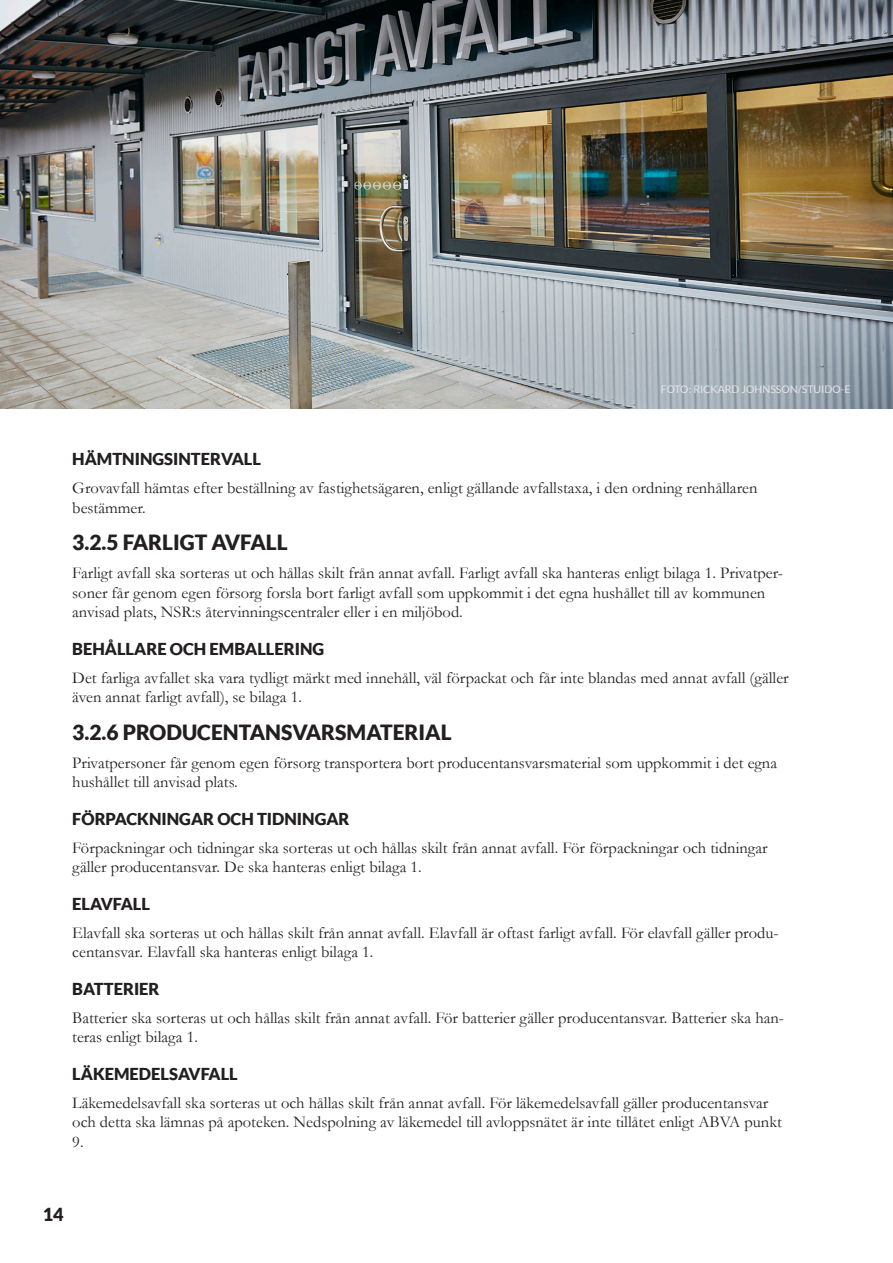
<style>
.page{position:relative;width:893px;height:1263px;background:#fff}
.page>*{position:absolute;margin:0;border:0;box-sizing:border-box;transform-origin:0 0}
.t1{font:900 21px "Lato";color:#231f20}
.t2{font:900 18px "Lato";color:#231f20}
.t3{font:16.5px/19.5px "Garamond";color:#231f20}
.t4{font:900 16.5px "Lato";color:#231f20}
.t5{font:10.5px "Lato";color:#e6e7e9}
</style>
<div class="page">
<img style="left:0;top:0;width:893px;height:408px">
<p class="t5" style="left:661px;top:384px;width:191px">FOTO: RICKARD JOHNSSON/STUIDO-E</p>
<p class="t4" style="left:72px;top:449px;width:190px">HÄMTNINGSINTERVALL</p>
<p class="t3" style="left:72px;top:478px;width:687px">Grovavfall hämtas efter beställning av fastighetsägaren, enligt gällande avfallstaxa, i den ordning renhållaren bestämmer.</p>
<p class="t1" style="left:72px;top:530px;width:217px">3.2.5 FARLIGT AVFALL</p>
<p class="t3" style="left:72px;top:563px;width:712px">Farligt avfall ska sorteras ut och hållas skilt från annat avfall. Farligt avfall ska hanteras enligt bilaga 1. Privatper&shy;soner får genom egen försorg forsla bort farligt avfall som uppkommit i det egna hushållet till av kommunen anvisad plats, NSR:s återvinningscentraler eller i en miljöbod.</p>
<p class="t4" style="left:72px;top:639px;width:253px">BEHÅLLARE OCH EMBALLERING</p>
<p class="t3" style="left:72px;top:667px;width:718px">Det farliga avfallet ska vara tydligt märkt med innehåll, väl förpackat och får inte blandas med annat avfall (gäller även annat farligt avfall), se bilaga 1.</p>
<p class="t1" style="left:72px;top:720px;width:381px">3.2.6 PRODUCENTANSVARSMATERIAL</p>
<p class="t3" style="left:72px;top:752px;width:706px">Privatpersoner får genom egen försorg transportera bort producentansvarsmaterial som uppkommit i det egna hushållet till anvisad plats.</p>
<p class="t4" style="left:72px;top:809px;width:279px">FÖRPACKNINGAR OCH TIDNINGAR</p>
<p class="t3" style="left:72px;top:837px;width:697px">Förpackningar och tidningar ska sorteras ut och hållas skilt från annat avfall. För förpackningar och tidningar gäller producentansvar. De ska hanteras enligt bilaga 1.</p>
<p class="t4" style="left:72px;top:894px;width:79px">ELAVFALL</p>
<p class="t3" style="left:72px;top:922px;width:708px">Elavfall ska sorteras ut och hållas skilt från annat avfall. Elavfall är oftast farligt avfall. För elavfall gäller produ&shy;centansvar. Elavfall ska hanteras enligt bilaga 1.</p>
<p class="t4" style="left:72px;top:979px;width:89px">BATTERIER</p>
<p class="t3" style="left:72px;top:1007px;width:713px">Batterier ska sorteras ut och hållas skilt från annat avfall. För batterier gäller producentansvar. Batterier ska han&shy;teras enligt bilaga 1.</p>
<p class="t4" style="left:72px;top:1064px;width:167px">LÄKEMEDELSAVFALL</p>
<p class="t3" style="left:72px;top:1092px;width:711px">Läkemedelsavfall ska sorteras ut och hållas skilt från annat avfall. För läkemedelsavfall gäller producentansvar och detta ska lämnas på apoteken. Nedspolning av läkemedel till avloppsnätet är inte tillåtet enligt ABVA punkt<br>9.</p>
<p class="t2" style="left:43px;top:1204px;width:22px">14</p>
</div>
